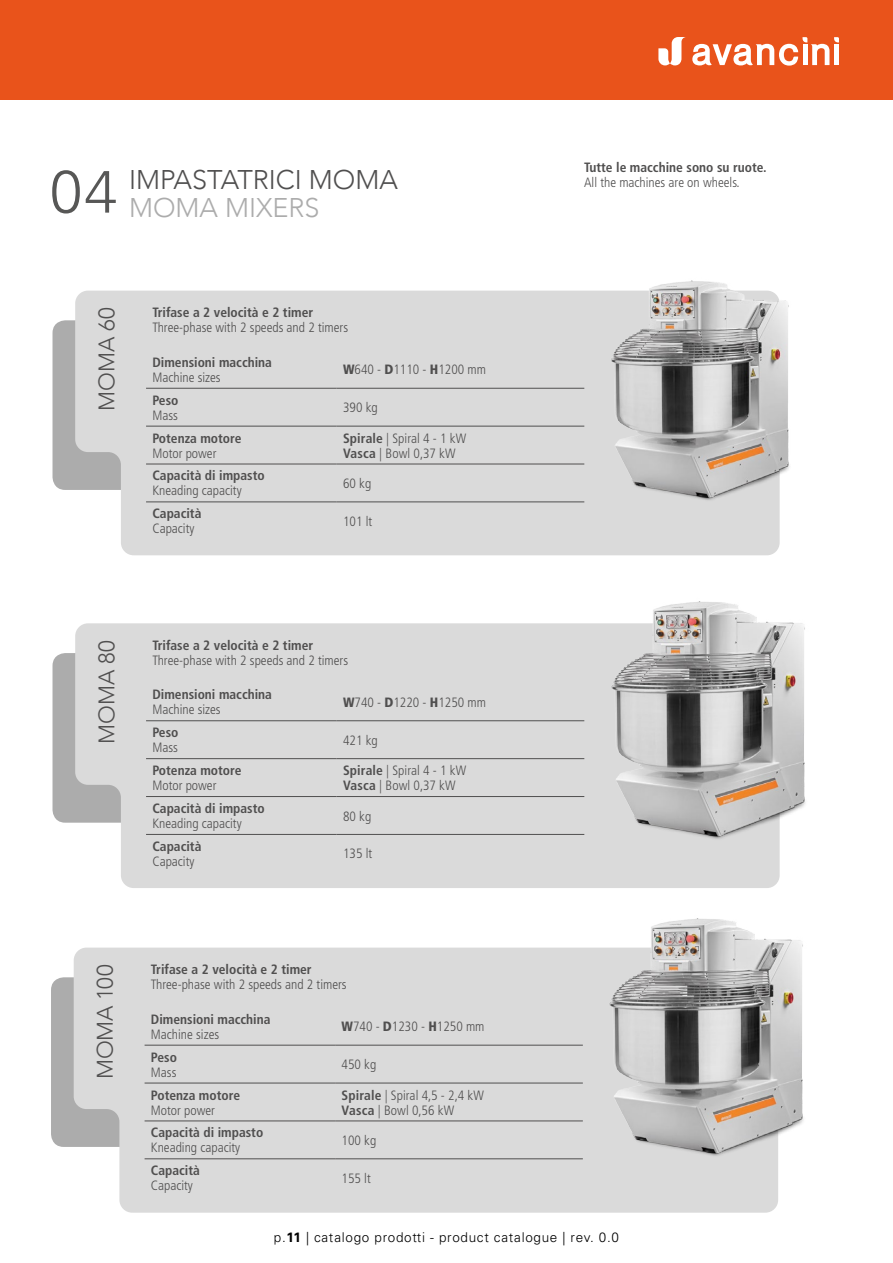
<style>
.page{position:relative;width:893px;height:1263px;background:#fff}
.page>*{position:absolute;margin:0;border:0;box-sizing:border-box;transform-origin:0 0}
.t1{font:300 67.2px "Avenir";color:#504f4f}
.t2{font:300 60px "Univers LT Std";color:#575756}
.t3{font:300 27px "Avenir";color:#504f4f}
.t4{font:300 27px "Avenir";color:#acacac}
.t5{font:300 22.5px "Avenir";letter-spacing:-.005em;color:#504f4f}
.t6{font:300 condensed 13.5px/15px "Frutiger";color:#504f4f}
.t7{font:700 condensed 13.5px "Frutiger";color:#504f4f}
.t8{font:300 13.5px "Univers LT Std";letter-spacing:.05em;color:#000}
.t9{font:300 10.5px "Helvetica";color:#504f4f}
.s1{font-weight:900}
.s2{font-weight:700}
</style>
<div class="page">
<div style="left:53px;top:320px;width:689px;height:170px;background:#acacac;border-radius:13px"></div>
<div style="left:75px;top:291px;width:705px;height:264px;background:#dadada"></div>
<hr style="left:146px;top:388px;width:191px;height:1px;background:#504f4f">
<hr style="left:337px;top:388px;width:247px;height:1px;background:#504f4f">
<hr style="left:146px;top:426px;width:191px;height:1px;background:#504f4f">
<hr style="left:337px;top:426px;width:247px;height:1px;background:#504f4f">
<hr style="left:146px;top:464px;width:191px;height:1px;background:#504f4f">
<hr style="left:337px;top:464px;width:247px;height:1px;background:#504f4f">
<hr style="left:146px;top:502px;width:191px;height:1px;background:#504f4f">
<hr style="left:337px;top:502px;width:247px;height:1px;background:#504f4f">
<div style="left:53px;top:653px;width:689px;height:170px;background:#acacac;border-radius:13px"></div>
<div style="left:75px;top:623px;width:705px;height:265px;background:#dadada"></div>
<hr style="left:146px;top:720px;width:191px;height:1px;background:#504f4f">
<hr style="left:337px;top:720px;width:247px;height:1px;background:#504f4f">
<hr style="left:146px;top:758px;width:191px;height:1px;background:#504f4f">
<hr style="left:337px;top:758px;width:247px;height:1px;background:#504f4f">
<hr style="left:146px;top:796px;width:191px;height:1px;background:#504f4f">
<hr style="left:337px;top:796px;width:247px;height:1px;background:#504f4f">
<hr style="left:146px;top:834px;width:191px;height:1px;background:#504f4f">
<hr style="left:337px;top:834px;width:247px;height:1px;background:#504f4f">
<img style="left:605px;top:280px;width:184px;height:223px">
<img style="left:605px;top:601px;width:201px;height:242px">
<div style="left:51px;top:977px;width:690px;height:170px;background:#acacac;border-radius:13px"></div>
<div style="left:74px;top:947px;width:704px;height:266px;background:#dadada"></div>
<hr style="left:145px;top:1045px;width:190px;height:1px;background:#504f4f">
<hr style="left:335px;top:1045px;width:248px;height:1px;background:#504f4f">
<hr style="left:145px;top:1083px;width:190px;height:1px;background:#504f4f">
<hr style="left:335px;top:1083px;width:248px;height:1px;background:#504f4f">
<hr style="left:145px;top:1120px;width:190px;height:1px;background:#504f4f">
<hr style="left:335px;top:1120px;width:248px;height:1px;background:#504f4f">
<hr style="left:145px;top:1158px;width:190px;height:1px;background:#504f4f">
<hr style="left:335px;top:1158px;width:248px;height:1px;background:#504f4f">
<img style="left:604px;top:918px;width:200px;height:241px">
<div style="left:505px;top:319px;width:73px;height:19px;background:#dadada"></div>
<div style="left:505px;top:651px;width:73px;height:18px;background:#dadada"></div>
<div style="left:505px;top:976px;width:73px;height:19px;background:#dadada"></div>
<div style="left:0;top:0;width:893px;height:99px;background:#e9531b"></div>
<svg style="left:658px;top:37px;width:28px;height:28px"></svg>
<svg style="left:692px;top:37px;width:147px;height:29px"></svg>
<h1 class="t1" style="left:51px;top:154px;width:36px">4</h1>
<h3 class="t3" style="left:129px;top:163px;width:270px">IMPASTATRICI MOMA</h3>
<h2 class="t2" style="left:49px;top:155px;width:70px">04</h2>
<h3 class="t4" style="left:129px;top:192px;width:192px">MOMA MIXERS</h3>
<h3 class="t5" style="left:93px;top:411px;width:105px;rotate:-90deg">MOMA 60</h3>
<p class="t7" style="left:152px;top:304px;width:162px">Trifase a 2 velocità e 2 timer</p>
<p class="t6" style="left:152px;top:320px;width:197px">Three-phase with 2 speeds and 2 timers</p>
<p class="t7" style="left:152px;top:354px;width:121px">Dimensioni macchina</p>
<p class="t6" style="left:152px;top:370px;width:70px">Machine sizes</p>
<p class="t6" style="left:343px;top:362px;width:145px"><span class="s1">W</span>640 - <span class="s1">D</span>1110 - <span class="s1">H</span>1200 mm</p>
<p class="t7" style="left:152px;top:392px;width:28px">Peso</p>
<p class="t6" style="left:152px;top:408px;width:27px">Mass</p>
<p class="t6" style="left:343px;top:400px;width:36px">390 kg</p>
<p class="t7" style="left:152px;top:430px;width:91px">Potenza motore</p>
<p class="t6" style="left:152px;top:446px;width:66px">Motor power</p>
<p class="t6" style="left:343px;top:431px;width:125px"><span class="s2">Spirale</span> | Spiral 4 - 1 kW<br><span class="s2">Vasca</span> | Bowl 0,37 kW</p>
<p class="t7" style="left:152px;top:468px;width:114px">Capacità di impasto</p>
<p class="t6" style="left:152px;top:483px;width:91px">Kneading capacity</p>
<p class="t7" style="left:152px;top:506px;width:51px">Capacità</p>
<p class="t6" style="left:152px;top:521px;width:43px">Capacity</p>
<p class="t6" style="left:343px;top:476px;width:30px">60 kg</p>
<p class="t6" style="left:343px;top:514px;width:31px">101 lt</p>
<h3 class="t5" style="left:93px;top:744px;width:105px;rotate:-90deg">MOMA 80</h3>
<p class="t7" style="left:152px;top:637px;width:162px">Trifase a 2 velocità e 2 timer</p>
<p class="t6" style="left:152px;top:653px;width:197px">Three-phase with 2 speeds and 2 timers</p>
<p class="t7" style="left:152px;top:687px;width:121px">Dimensioni macchina</p>
<p class="t6" style="left:152px;top:702px;width:70px">Machine sizes</p>
<p class="t6" style="left:343px;top:695px;width:145px"><span class="s1">W</span>740 - <span class="s1">D</span>1220 - <span class="s1">H</span>1250 mm</p>
<p class="t7" style="left:152px;top:724px;width:28px">Peso</p>
<p class="t6" style="left:152px;top:740px;width:27px">Mass</p>
<p class="t6" style="left:343px;top:733px;width:36px">421 kg</p>
<p class="t7" style="left:152px;top:762px;width:91px">Potenza motore</p>
<p class="t6" style="left:152px;top:778px;width:66px">Motor power</p>
<p class="t6" style="left:343px;top:763px;width:125px"><span class="s2">Spirale</span> | Spiral 4 - 1 kW<br><span class="s2">Vasca</span> | Bowl 0,37 kW</p>
<p class="t7" style="left:152px;top:800px;width:114px">Capacità di impasto</p>
<p class="t6" style="left:152px;top:816px;width:91px">Kneading capacity</p>
<p class="t7" style="left:152px;top:838px;width:51px">Capacità</p>
<p class="t6" style="left:152px;top:854px;width:43px">Capacity</p>
<p class="t6" style="left:343px;top:808px;width:30px">80 kg</p>
<p class="t6" style="left:343px;top:846px;width:31px">135 lt</p>
<h3 class="t5" style="left:92px;top:1079px;width:116px;rotate:-90deg">MOMA 100</h3>
<p class="t7" style="left:151px;top:961px;width:162px">Trifase a 2 velocità e 2 timer</p>
<p class="t6" style="left:151px;top:977px;width:197px">Three-phase with 2 speeds and 2 timers</p>
<p class="t7" style="left:151px;top:1011px;width:121px">Dimensioni macchina</p>
<p class="t6" style="left:151px;top:1027px;width:70px">Machine sizes</p>
<p class="t6" style="left:342px;top:1019px;width:145px"><span class="s1">W</span>740 - <span class="s1">D</span>1230 - <span class="s1">H</span>1250 mm</p>
<p class="t7" style="left:151px;top:1049px;width:28px">Peso</p>
<p class="t6" style="left:151px;top:1065px;width:27px">Mass</p>
<p class="t6" style="left:342px;top:1057px;width:36px">450 kg</p>
<p class="t7" style="left:151px;top:1087px;width:91px">Potenza motore</p>
<p class="t6" style="left:151px;top:1102px;width:66px">Motor power</p>
<p class="t6" style="left:342px;top:1087px;width:144px"><span class="s2">Spirale</span> | Spiral 4,5 - 2,4 kW<br><span class="s2">Vasca</span> | Bowl 0,56 kW</p>
<p class="t7" style="left:151px;top:1125px;width:114px">Capacità di impasto</p>
<p class="t6" style="left:151px;top:1140px;width:91px">Kneading capacity</p>
<p class="t7" style="left:151px;top:1162px;width:51px">Capacità</p>
<p class="t6" style="left:151px;top:1178px;width:43px">Capacity</p>
<p class="t6" style="left:342px;top:1133px;width:36px">100 kg</p>
<p class="t6" style="left:342px;top:1171px;width:31px">155 lt</p>
<p class="t7" style="left:584px;top:159px;width:184px">Tutte le macchine sono su ruote.</p>
<p class="t6" style="left:584px;top:175px;width:157px">All the machines are on wheels.</p>
<p class="t9" style="left:367px;top:1226px;width:161px">2023 price list - listino prezzi 2023</p>
<p class="t8" style="left:274px;top:1229px;width:347px">p.<span class="s2">11</span> | catalogo prodotti - product catalogue | rev. 0.0</p>
</div>
